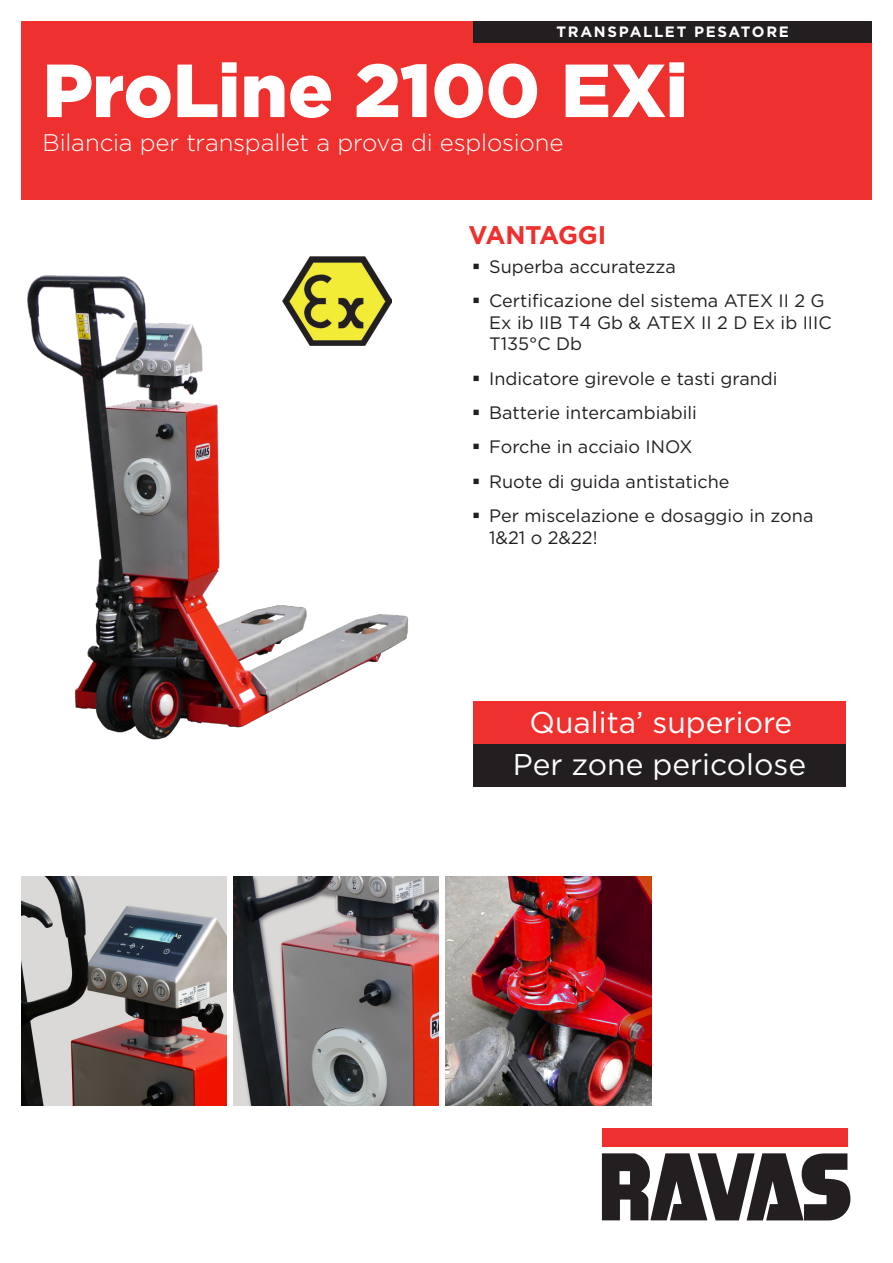
<style>
.page{position:relative;width:893px;height:1263px;background:#fff}
.page>*{position:absolute;margin:0;border:0;box-sizing:border-box;transform-origin:0 0}
.t1{font:900 75px "Gotham";letter-spacing:-.01em;color:#fff}
.t2{font:30px "Gotham";color:#fff}
.t3{font:700 25.5px "Gotham";letter-spacing:-.02em;color:#ee302e}
.t4{font:300 24px "Gotham";letter-spacing:-.01em;color:#fff}
.t5{font:18px/21.6px "Gotham";color:#231f20}
.t6{font:700 15px "Gotham";letter-spacing:.11em;color:#fff}
</style>
<div class="page">
<div style="left:21px;top:21px;width:851px;height:179px;background:#ee312f"></div>
<img style="left:27px;top:275px;width:382px;height:465px">
<div style="left:473px;top:702px;width:372px;height:42px;background:#ee302e"></div>
<div style="left:473px;top:744px;width:372px;height:43px;background:#231f20"></div>
<div style="left:602px;top:1128px;width:245px;height:19px;background:#ee312f"></div>
<svg style="left:602px;top:1153px;width:248px;height:67px"></svg>
<div style="left:473px;top:21px;width:399px;height:22px;background:#231f20"></div>
<img style="left:446px;top:876px;width:205px;height:230px">
<img style="left:234px;top:876px;width:205px;height:230px">
<img style="left:21px;top:876px;width:206px;height:230px">
<img style="left:283px;top:256px;width:108px;height:89px">
<p class="t6" style="left:556px;top:22px;width:234px">TRANSPALLET PESATORE</p>
<p class="t1" style="left:43px;top:39px;width:647px">ProLine 2100 EXi</p>
<p class="t4" style="left:43px;top:127px;width:522px">Bilancia per transpallet a prova di esplosione</p>
<p class="t3" style="left:469px;top:218px;width:139px">VANTAGGI</p>
<p class="t5" style="left:489px;top:255px;width:188px">Superba accuratezza</p>
<p class="t5" style="left:489px;top:290px;width:344px">Certificazione del sistema ATEX II 2 G<br>Ex ib IIB T4 Gb &amp; ATEX II 2 D Ex ib IIIC<br>T135°C Db</p>
<p class="t5" style="left:489px;top:367px;width:290px">Indicatore girevole e tasti grandi</p>
<p class="t5" style="left:489px;top:401px;width:209px">Batterie intercambiabili</p>
<p class="t5" style="left:489px;top:436px;width:205px">Forche in acciaio INOX</p>
<p class="t5" style="left:489px;top:470px;width:242px">Ruote di guida antistatiche</p>
<p class="t5" style="left:489px;top:504px;width:326px">Per miscelazione e dosaggio in zona<br>1&amp;21 o 2&amp;22!</p>
<p class="t2" style="left:529px;top:703px;width:264px">Qualita’ superiore</p>
<p class="t2" style="left:513px;top:745px;width:295px">Per zone pericolose</p>
</div>
